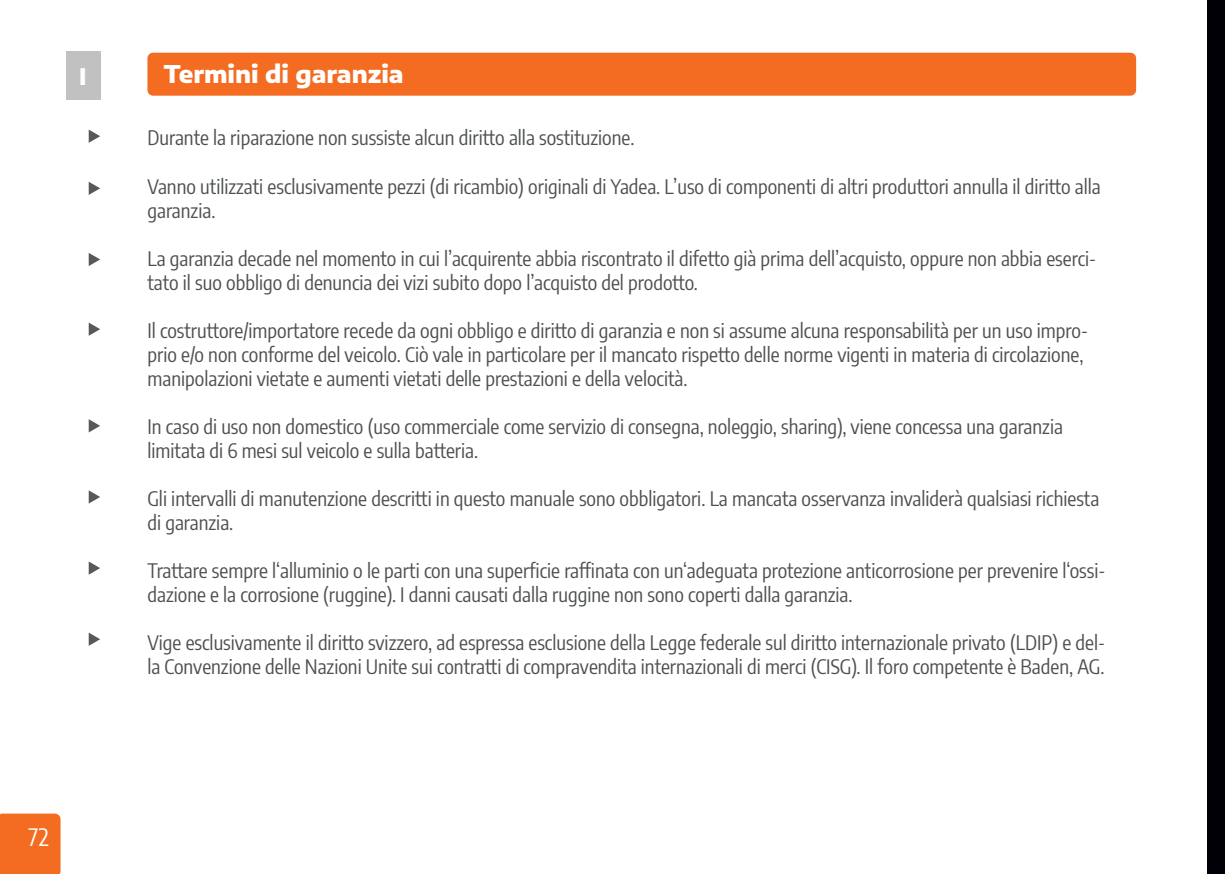
<style>
.page{position:relative;width:1225px;height:874px;background:#fff}
.page>*{position:absolute;margin:0;border:0;box-sizing:border-box;transform-origin:0 0}
.t1{font:800 24px "Encode Sans Semi Expanded";color:#fff}
.t2{font:24px "Encode Sans Condensed";color:#fff}
.t3{font:800 22.4px "Encode Sans Semi Expanded";color:#fff}
.t4{font:20px/24px "Encode Sans Condensed";color:#4d5051}
</style>
<div class="page">
<div style="left:1208px;top:0;width:17px;height:873px;background:#000006"></div>
<div style="left:0;top:813px;width:61px;height:60px;background:#f36c21"></div>
<div style="left:66px;top:51px;width:34px;height:49px;background:#c2c1c1"></div>
<div style="left:147px;top:53px;width:989px;height:43px;background:#f36c21;border-radius:6px"></div>
<svg style="left:89px;top:130px;width:11px;height:13px"></svg>
<svg style="left:89px;top:182px;width:11px;height:13px"></svg>
<svg style="left:89px;top:253px;width:11px;height:13px"></svg>
<svg style="left:89px;top:322px;width:11px;height:13px"></svg>
<svg style="left:89px;top:419px;width:11px;height:13px"></svg>
<svg style="left:89px;top:490px;width:11px;height:13px"></svg>
<svg style="left:89px;top:561px;width:11px;height:13px"></svg>
<svg style="left:89px;top:633px;width:11px;height:12px"></svg>
<p class="t3" style="left:79px;top:59px;width:9px">I</p>
<p class="t1" style="left:164px;top:55px;width:241px">Termini di garanzia</p>
<p class="t4" style="left:147px;top:125px;width:488px">Durante la riparazione non sussiste alcun diritto alla sostituzione.</p>
<p class="t4" style="left:147px;top:173px;width:955px">Vanno utilizzati esclusivamente pezzi (di ricambio) originali di Yadea. L’uso di componenti di altri produttori annulla il diritto alla garanzia.</p>
<p class="t4" style="left:147px;top:245px;width:950px">La garanzia decade nel momento in cui l’acquirente abbia riscontrato il difetto già prima dell’acquisto, oppure non abbia eserci&shy;tato il suo obbligo di denuncia dei vizi subito dopo l’acquisto del prodotto.</p>
<p class="t4" style="left:147px;top:317px;width:942px">Il costruttore/importatore recede da ogni obbligo e diritto di garanzia e non si assume alcuna responsabilità per un uso impro&shy;prio e/o non conforme del veicolo. Ciò vale in particolare per il mancato rispetto delle norme vigenti in materia di circolazione, manipolazioni vietate e aumenti vietati delle prestazioni e della velocità.</p>
<p class="t4" style="left:147px;top:413px;width:917px">In caso di uso non domestico (uso commerciale come servizio di consegna, noleggio, sharing), viene concessa una garanzia limitata di 6 mesi sul veicolo e sulla batteria.</p>
<p class="t4" style="left:147px;top:485px;width:953px">Gli intervalli di manutenzione descritti in questo manuale sono obbligatori. La mancata osservanza invaliderà qualsiasi richiesta di garanzia.</p>
<p class="t4" style="left:147px;top:557px;width:959px">Trattare sempre l‘alluminio o le parti con una superficie raffinata con un‘adeguata protezione anticorrosione per prevenire l‘ossi&shy;dazione e la corrosione (ruggine). I danni causati dalla ruggine non sono coperti dalla garanzia.</p>
<p class="t4" style="left:147px;top:629px;width:959px">Vige esclusivamente il diritto svizzero, ad espressa esclusione della Legge federale sul diritto internazionale privato (LDIP) e del&shy;la Convenzione delle Nazioni Unite sui contratti di compravendita internazionali di merci (CISG). Il foro competente è Baden, AG.</p>
<p class="t2" style="left:29px;top:819px;width:22px">72</p>
</div>
